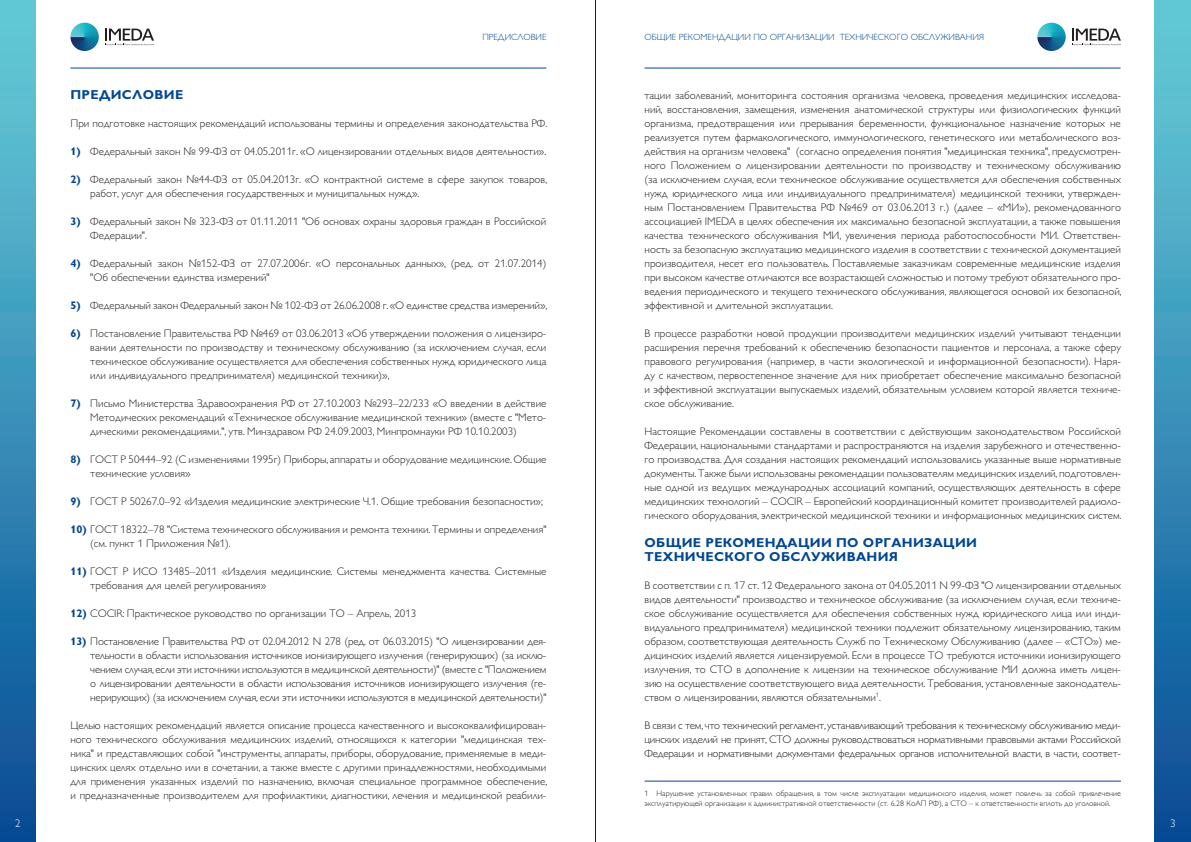
<style>
.page{position:relative;width:1191px;height:842px;background:#fff}
.page>*{position:absolute;margin:0;border:0;box-sizing:border-box;transform-origin:0 0}
.t1{font:700 13px/14px "Gill Sans Alt One WGL";letter-spacing:.025em;color:#024792}
.text{font:11px/14px "Gill Sans Alt One WGL Light";color:#231f20;text-align:justify}
.text-2{font:11px "Gill Sans Alt One WGL Light";color:#fff}
.Paragraph_Style_3{font:9px "Gill Sans Alt One WGL Light";letter-spacing:.225em;color:#024792}
.footnote{font:8px/9.6px "Gill Sans Alt One WGL Light";color:#231f20}
.s1{font-family:"Gill Sans Alt One WGL";font-weight:700;color:#024792}
</style>
<div class="page">
<div style="left:0;top:0;width:36px;height:842px;background:linear-gradient(to bottom,#68d0d9,#064b95)"></div>
<div style="left:1155px;top:0;width:36px;height:842px;background:linear-gradient(to bottom,#68d0d9,#064b95)"></div>
<img style="left:70px;top:23px;width:29px;height:28px">
<svg style="left:105px;top:29px;width:49px;height:16px"></svg>
<img style="left:1037px;top:23px;width:28px;height:28px">
<svg style="left:1072px;top:29px;width:49px;height:16px"></svg>
<hr style="left:70px;top:68px;width:476px;height:1px;background:#024792">
<hr style="left:644px;top:68px;width:476px;height:1px;background:#024792">
<hr style="left:644px;top:781px;width:477px;height:1px;background:#024792">
<hr style="left:595px;top:0;width:1px;height:842px;background:#231f20">
<p class="Paragraph_Style_3" style="left:482px;top:31px;width:65px">Предисловие</p>
<p class="Paragraph_Style_3" style="left:644px;top:31px;width:340px">Общие рекомендации по организации технического обслуживания</p>
<p class="t1" style="left:70px;top:87px;width:114px">ПРЕДИСЛОВИЕ</p>
<p class="text" style="left:70px;top:116px;width:478px">При подготовке настоящих рекомендаций использованы термины и определения законодательства РФ.</p>
<p class="text" style="left:70px;top:144px;width:477px"><span class="s1">1)</span> Федеральный закон № 99-ФЗ от 04.05.2011г. «О лицензировании отдельных видов деятельности».</p>
<p class="text" style="left:90px;top:172px;width:458px;text-indent:-20px"><span class="s1">2)</span> Федеральный закон №44-ФЗ от 05.04.2013г. «О контрактной системе в сфере закупок товаров, работ, услуг для обеспечения государственных и муниципальных нужд».</p>
<p class="text" style="left:90px;top:214px;width:457px;text-indent:-20px"><span class="s1">3)</span> Федеральный закон № 323-ФЗ от 01.11.2011 "Об основах охраны здоровья граждан в Российской<br>Федерации".</p>
<p class="text" style="left:90px;top:256px;width:457px;text-indent:-20px"><span class="s1">4)</span> Федеральный закон №152-ФЗ от 27.07.2006г. «О персональных данных», (ред. от 21.07.2014) "Об обеспечении единства измерений"</p>
<p class="text" style="left:70px;top:298px;width:478px"><span class="s1">5)</span> Федеральный закон Федеральный закон № 102-ФЗ от 26.06.2008 г. «О единстве средства измерений»,</p>
<p class="text" style="left:90px;top:326px;width:457px;text-indent:-20px"><span class="s1">6)</span> Постановление Правительства РФ №469 от 03.06.2013 «Об утверждении положения о лицензиро&shy;вании деятельности по производству и техническому обслуживанию (за исключением случая, если техническое обслуживание осуществляется для обеспечения собственных нужд юридического лица или индивидуального предпринимателя) медицинской техники)»,</p>
<p class="text" style="left:90px;top:396px;width:457px;text-indent:-20px"><span class="s1">7)</span> Письмо М инистерства Здравоохранения РФ от 27.10.2003 №293–22/233 «О введении в действие М етодических рекомендаций «Техническое обслуживание медицинской техники» (вместе с "М ето&shy;дическими рекомендациями.", утв. М инздравом РФ 24.09.2003, Минпромнауки РФ 10.10.2003)</p>
<p class="text" style="left:90px;top:452px;width:457px;text-indent:-20px"><span class="s1">8)</span> ГОСТ Р 50444–92 (С изменениями 1995г) Приборы, аппараты и оборудование медицинские. Общие технические условия»</p>
<p class="text" style="left:70px;top:494px;width:474px"><span class="s1">9)</span> ГОСТ Р 50267.0–92 «Изделия медицинские электрические Ч.1. Общие требования безопасности»;</p>
<p class="text" style="left:90px;top:522px;width:457px;text-indent:-20px"><span class="s1">10)</span> ГОСТ 18322–78 "Система технического обслуживания и ремонта техники. Термины и определения" (см. пункт 1 Приложения №1).</p>
<p class="text" style="left:90px;top:564px;width:457px;text-indent:-20px"><span class="s1">11)</span> ГОСТ Р И СО 13485–2011 «Изделия медицинские. Системы менеджмента качества. Системные требования для целей регулирования»</p>
<p class="text" style="left:70px;top:606px;width:347px"><span class="s1">12)</span> COCIR: Практическое руководство по организации ТО – Апрель, 2013</p>
<p class="text" style="left:90px;top:634px;width:457px;text-indent:-20px"><span class="s1">13)</span> Постановление Правительства РФ от 02.04.2012 N 278 (ред. от 06.03.2015) "О лицензировании дея&shy;тельности в области использования источников ионизирующего излучения (генерирующих) (за исклю&shy;чением случая, если эти источники используются в медицинской деятельности)" (вместе с "Положением о лицензировании деятельности в области использования источников ионизирующего излучения (ге&shy;нерирующих) (за исключением случая, если эти источники используются в медицинской деятельности)"</p>
<p class="text" style="left:70px;top:718px;width:478px">Целью настоящих рекомендаций является описание процесса качественного и высококвалифицирован&shy;ного технического обслуживания медицинских изделий, относящихся к категории "медицинская тех&shy;ника" и представляющих собой "инструменты, аппараты, приборы, оборудование, применяемые в меди&shy;цинских целях отдельно или в сочетании, а также вместе с другими принадлежностями, необходимыми для применения указанных изделий по назначению, включая специальное программное обеспечение, и предназначенные производителем для профилактики, диагностики, лечения и медицинской реабили-</p>
<p class="text" style="left:644px;top:88px;width:479px">тации заболеваний, мониторинга состояния организма человека, проведения медицинских исследова&shy;ний, восстановления, замещения, изменения анатомической структуры или физиологических функций организма, предотвращения или прерывания беременности, функциональное назначение которых не реализуется путем фармакологического, иммунологического, генетического или метаболического воз&shy;действия на организм человека" (согласно определения понятия "медицинская техника", предусмотрен&shy;ного Положением о лицензировании деятельности по производству и техническому обслуживанию (за исключением случая, если техническое обслуживание осуществляется для обеспечения собственных нужд юридического лица или индивидуального предпринимателя) медицинской техники, утвержден&shy;ным Постановлением Правительства РФ №469 от 03.06.2013 г.) (далее – «МИ»), рекомендованного ассоциацией IMEDA в целях обеспечения их максимально безопасной эксплуатации, а также повышения качества технического обслуживания МИ , увеличения периода работоспособности МИ . Ответствен&shy;ность за безопасную эксплуатацию медицинского изделия в соответствии с технической документацией производителя, несет его пользователь. Поставляемые заказчикам современные медицинские изделия при высоком качестве отличаются все возрастающей сложностью и потому требуют обязательного про&shy;ведения периодического и текущего технического обслуживания, являющегося основой их безопасной, эффективной и длительной эксплуатации.</p>
<p class="text" style="left:644px;top:326px;width:478px">В процессе разработки новой продукции производители медицинских изделий учитывают тенденции расширения перечня требований к обеспечению безопасности пациентов и персонала, а также сферу правового регулирования (например, в части экологической и информационной безопасности). Наря&shy;ду с качеством, первостепенное значение для них приобретает обеспечение максимально безопасной и эффективной эксплуатации выпускаемых изделий, обязательным условием которой является техниче&shy;ское обслуживание.</p>
<p class="text" style="left:644px;top:424px;width:479px">Н астоящие Рекомендации составлены в соответствии с действующим законодательством Российской Федерации, национальными стандартами и распространяются на изделия зарубежного и отечественно&shy;го производства. Для создания настоящих рекомендаций использовались указанные выше нормативные документы. Также были использованы рекомендации пользователям медицинских изделий, подготовлен&shy;ные одной из ведущих международных ассоциаций компаний, осуществляющих деятельность в сфере медицинских технологий – COCIR – Европейский координационный комитет производителей радиоло&shy;гического оборудования, электрической медицинской техники и информационных медицинских систем.</p>
<p class="t1" style="left:644px;top:535px;width:334px">ОБЩИЕ РЕКОМЕНДАЦИИ ПО ОРГАНИЗАЦИИ<br>ТЕХНИЧЕСКОГО ОБСЛУЖИВАНИЯ</p>
<p class="text" style="left:644px;top:578px;width:478px">В соответствии с п. 17 ст. 12 Федерального закона от 04.05.2011 N 99-ФЗ "О лицензировании отдельных видов деятельности" производство и техническое обслуживание (за исключением случая, если техниче&shy;ское обслуживание осуществляется для обеспечения собственных нужд юридического лица или инди&shy;видуального предпринимателя) медицинской техники подлежит обязательному лицензированию, таким образом, соответствующая деятельность Служб по Техническому Обслуживанию (далее – «СТО») ме&shy;дицинских изделий является лицензируемой. Если в процессе ТО требуются источники ионизирующего излучения, то СТО в дополнение к лицензии на техническое обслуживание МИ должна иметь лицен&shy;зию на осуществление соответствующего вида деятельности. Требования, установленные законодатель&shy;ством о лицензировании, являются обязательными<sup>1</sup>.</p>
<p class="text" style="left:644px;top:718px;width:478px">В связи с тем, что технический регламент, устанавливающий требования к техническому обслуживанию меди&shy;цинских изделий не принят, СТО должны руководствоваться нормативными правовыми актами Российской Федерации и нормативными документами федеральных органов исполнительной власти, в части, соответ-</p>
<p class="footnote" style="left:644px;top:789px;width:478px">1 Н арушение установленных правил обращения, в том числе эксплуатации медицинского изделия, может повлечь за собой привлечение эксплуатирующей организации к административной ответственности (ст. 6.28 КоАП РФ), а СТО – к ответственности вплоть до уголовной.</p>
<p class="text-2" style="left:15px;top:816px;width:7px">2</p>
<p class="text-2" style="left:1170px;top:816px;width:7px">3</p>
</div>
